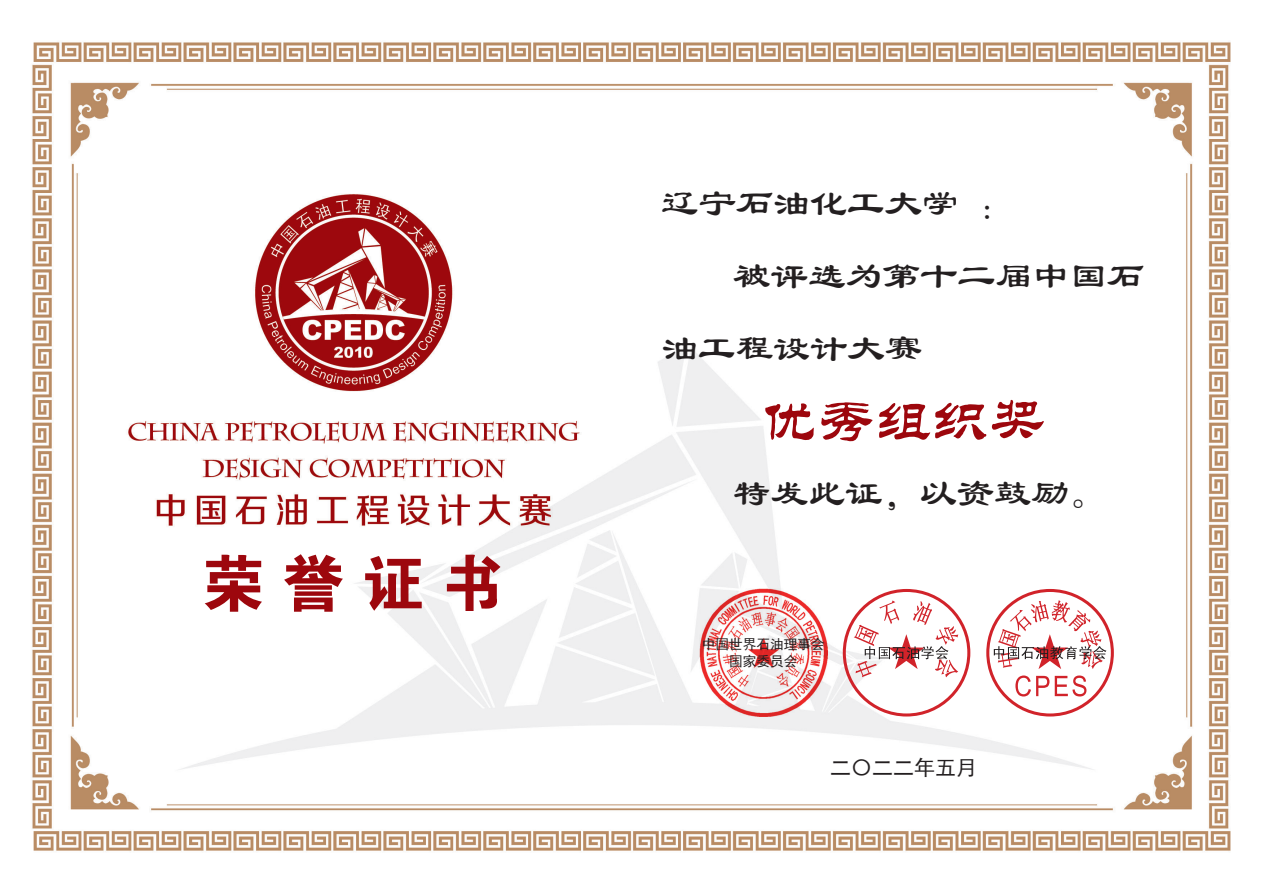
<style>
.page{position:relative;width:1263px;height:893px;background:#fff}
.page>*{position:absolute;margin:0;border:0;box-sizing:border-box;transform-origin:0 0}
.t1{font:62.7px "FZDHTJW GB1 0";color:#9d070d}
.t2{font:57px "FZL2 JW GB1 0";color:#9d070d}
.t3{font:37.2px "FZLSJW GB1 0";color:#231f20}
.t4{font:21px "Sim Hei";color:#231f20}
.t5{font:13.65px/16.4px "Sim Hei";color:#231f20;text-align:center}
</style>
<div class="page">
<img style="left:32px;top:41px;width:1199px;height:810px">
<svg style="left:986px;top:589px;width:128px;height:127px"></svg>
<svg style="left:843px;top:589px;width:127px;height:127px"></svg>
<img style="left:699px;top:589px;width:128px;height:127px">
<h1 class="t1" style="left:202px;top:549px;width:304px">荣 誉 证 书</h1>
<p class="t3" style="left:661px;top:184px;width:355px">辽宁石油化工大学 ：</p>
<p class="t3" style="left:733px;top:256px;width:412px">被评选为第十二届中国石</p>
<p class="t3" style="left:661px;top:328px;width:262px">油工程设计大赛</p>
<h2 class="t2" style="left:760px;top:390px;width:286px">优秀组织奖</h2>
<p class="t3" style="left:733px;top:473px;width:374px">特发此证，以资鼓励。</p>
<p class="t5" style="left:702px;top:636px;width:125px">中国世界石油理事会国家委员会</p>
<p class="t4" style="left:830px;top:757px;width:148px">二〇二二年五月</p>
</div>
